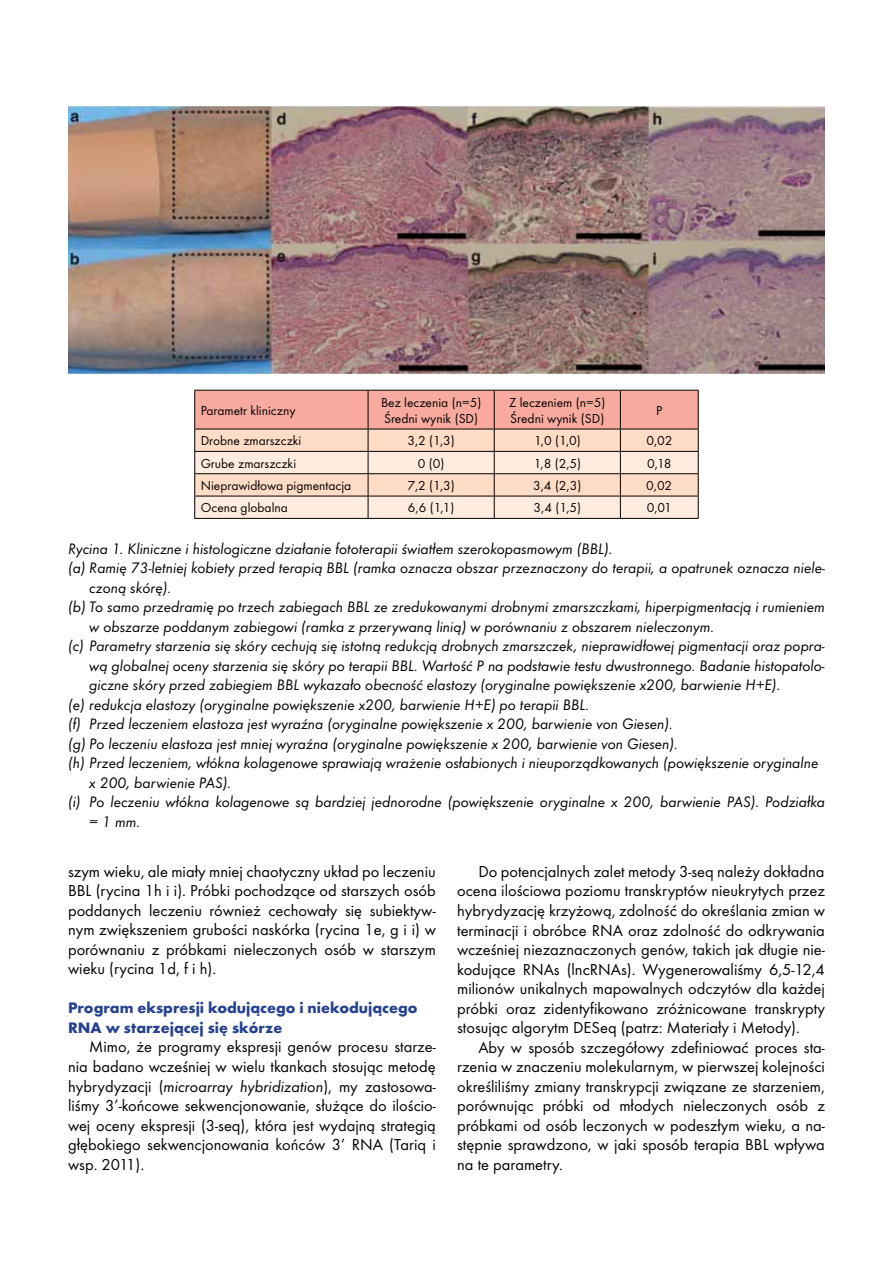
<style>
.page{position:relative;width:893px;height:1263px;background:#fff}
.page>*{position:absolute;margin:0;border:0;box-sizing:border-box;transform-origin:0 0}
.t1{font:16.5px/19.5px "Futura TEE";color:#000;text-align:justify}
.t2{font:italic 15.75px "Futura TEE";color:#000}
.t3{font:700 15.75px/19.5px "Futura TEE";color:#25408e}
.t4{font:13.5px/16.5px "Futura TEE";color:#000}
.s1{font-style:italic}
</style>
<div class="page">
<img style="left:68px;top:106px;width:757px;height:268px">
<svg style="left:194px;top:390px;width:505px;height:128px;background:#f0c8b9"></svg>
<hr style="left:194px;top:518px;width:505px;height:1px;background:#000">
<p class="t4" style="left:201px;top:402px;width:96px">Parametr kliniczny</p>
<p class="t4" style="left:381px;top:394px;width:102px">Bez leczenia (n=5)<br>Średni wynik (SD)</p>
<p class="t4" style="left:509px;top:394px;width:98px">Z leczeniem (n=5)<br>Średni wynik (SD)</p>
<p class="t4" style="left:656px;top:402px;width:8px">P</p>
<p class="t4" style="left:201px;top:432px;width:102px">Drobne zmarszczki</p>
<p class="t4" style="left:407px;top:432px;width:49px">3,2 (1,3)</p>
<p class="t4" style="left:534px;top:432px;width:48px">1,0 (1,0)</p>
<p class="t4" style="left:646px;top:432px;width:28px">0,02</p>
<p class="t4" style="left:201px;top:455px;width:97px">Grube zmarszczki</p>
<p class="t4" style="left:418px;top:455px;width:28px">0 (0)</p>
<p class="t4" style="left:534px;top:455px;width:49px">1,8 (2,5)</p>
<p class="t4" style="left:647px;top:455px;width:26px">0,18</p>
<p class="t4" style="left:201px;top:477px;width:152px">Nieprawidłowa pigmentacja</p>
<p class="t4" style="left:407px;top:477px;width:49px">7,2 (1,3)</p>
<p class="t4" style="left:533px;top:477px;width:50px">3,4 (2,3)</p>
<p class="t4" style="left:646px;top:477px;width:28px">0,02</p>
<p class="t4" style="left:201px;top:499px;width:89px">Ocena globalna</p>
<p class="t4" style="left:408px;top:499px;width:48px">6,6 (1,1)</p>
<p class="t4" style="left:534px;top:499px;width:49px">3,4 (1,5)</p>
<p class="t4" style="left:647px;top:499px;width:27px">0,01</p>
<p class="t2" style="left:68px;top:539px;width:546px">Rycina 1. Kliniczne i histologiczne działanie fototerapii światłem szerokopasmowym (BBL).</p>
<p class="t2" style="left:68px;top:558px;width:758px">(a) Ramię 73-letniej kobiety przed terapią BBL (ramka oznacza obszar przeznaczony do terapii, a opatrunek oznacza niele-</p>
<p class="t2" style="left:89px;top:578px;width:83px">czoną skórę).</p>
<p class="t2" style="left:68px;top:597px;width:758px">(b) To samo przedramię po trzech zabiegach BBL ze zredukowanymi drobnymi zmarszczkami, hiperpigmentacją i rumieniem</p>
<p class="t2" style="left:89px;top:617px;width:627px">w obszarze poddanym zabiegowi (ramka z przerywaną linią) w porównaniu z obszarem nieleczonym.</p>
<p class="t2" style="left:68px;top:636px;width:758px">(c) Parametry starzenia się skóry cechują się istotną redukcją drobnych zmarszczek, nieprawidłowej pigmentacji oraz popra-</p>
<p class="t2" style="left:89px;top:656px;width:737px">wą globalnej oceny starzenia się skóry po terapii BBL. Wartość P na podstawie testu dwustronnego. Badanie histopatolo-</p>
<p class="t2" style="left:89px;top:675px;width:693px">giczne skóry przed zabiegiem BBL wykazało obecność elastozy (oryginalne powiększenie x200, barwienie H+E).</p>
<p class="t2" style="left:68px;top:695px;width:523px">(e) redukcja elastozy (oryginalne powiększenie x200, barwienie H+E) po terapii BBL.</p>
<p class="t2" style="left:68px;top:714px;width:606px">(f) Przed leczeniem elastoza jest wyraźna (oryginalne powiększenie x 200, barwienie von Giesen).</p>
<p class="t2" style="left:68px;top:734px;width:611px">(g) Po leczeniu elastoza jest mniej wyraźna (oryginalne powiększenie x 200, barwienie von Giesen).</p>
<p class="t2" style="left:68px;top:753px;width:752px">(h) Przed leczeniem, włókna kolagenowe sprawiają wrażenie osłabionych i nieuporządkowanych (powiększenie oryginalne</p>
<p class="t2" style="left:89px;top:773px;width:144px">x 200, barwienie PAS).</p>
<p class="t2" style="left:68px;top:792px;width:758px">(i) Po leczeniu włókna kolagenowe są bardziej jednorodne (powiększenie oryginalne x 200, barwienie PAS). Podziałka</p>
<p class="t2" style="left:89px;top:812px;width:52px">= 1 mm.</p>
<p class="t1" style="left:68px;top:861px;width:369px">szym wieku, ale miały mniej chaotyczny układ po leczeniu BBL (rycina 1h i i). Próbki pochodzące od starszych osób poddanych leczeniu również cechowały się subiektyw&shy;nym zwiększeniem grubości naskórka (rycina 1e, g i i) w porównaniu z próbkami nieleczonych osób w starszym wieku (rycina 1d, f i h).</p>
<p class="t3" style="left:68px;top:998px;width:351px">Program ekspresji kodującego i niekodującego<br>RNA w starzejącej się skórze</p>
<p class="t1" style="left:68px;top:1037px;width:369px;text-indent:21px">Mimo, że programy ekspresji genów procesu starze&shy;nia badano wcześniej w wielu tkankach stosując metodę hybrydyzacji (<span class="s1">microarray hybridization</span>), my zastosowa&shy;liśmy 3’-końcowe sekwencjonowanie, służące do ilościo&shy;wej oceny ekspresji (3-seq), która jest wydajną strategią głębokiego sekwencjonowania końców 3’ RNA (Tariq i wsp. 2011).</p>
<p class="t1" style="left:457px;top:861px;width:369px;text-indent:21px">Do potencjalnych zalet metody 3-seq należy dokładna ocena ilościowa poziomu transkryptów nieukrytych przez hybrydyzację krzyżową, zdolność do określania zmian w terminacji i obróbce RNA oraz zdolność do odkrywania wcześniej niezaznaczonych genów, takich jak długie nie&shy;kodujące RNAs (lncRNAs). Wygenerowaliśmy 6,5-12,4 milionów unikalnych mapowalnych odczytów dla każdej próbki oraz zidentyfikowano zróżnicowane transkrypty stosując algorytm DESeq (patrz: Materiały i Metody).</p>
<p class="t1" style="left:457px;top:1037px;width:369px;text-indent:21px">Aby w sposób szczegółowy zdefiniować proces sta&shy;rzenia w znaczeniu molekularnym, w pierwszej kolejności określiliśmy zmiany transkrypcji związane ze starzeniem, porównując próbki od młodych nieleczonych osób z próbkami od osób leczonych w podeszłym wieku, a na&shy;stępnie sprawdzono, w jaki sposób terapia BBL wpływa na te parametry.</p>
</div>
